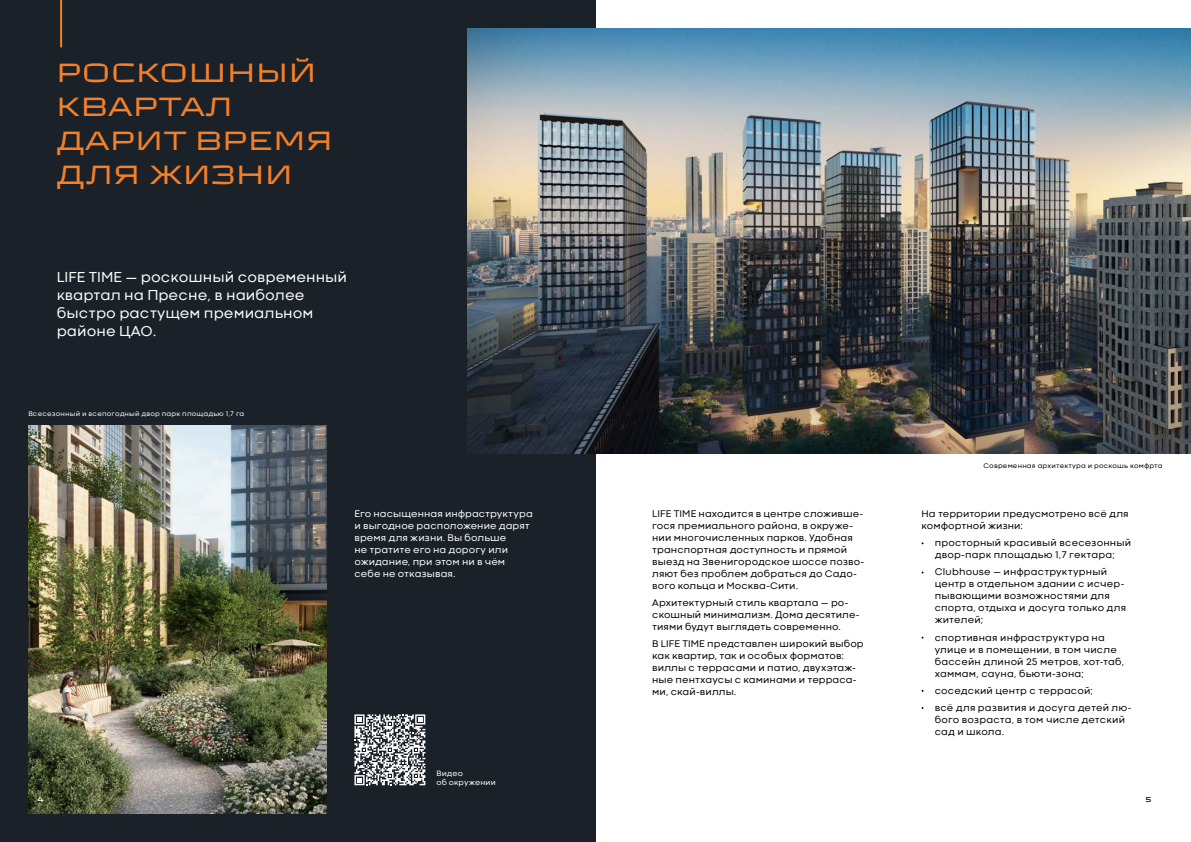
<style>
.page{position:relative;width:1191px;height:842px;background:#fff}
.page>*{position:absolute;margin:0;border:0;box-sizing:border-box;transform-origin:0 0}
.Заголовок_LIFETIME{font:300 27px/34px "TT Autonomous";letter-spacing:.025em;color:#f58027}
.Подзаголовок_LIFETIME{font:15px/18px "Codec Cold";color:#fff}
.t1{font:10px/12px "Codec Cold";letter-spacing:.005em;color:#000}
.t2{font:10px/12px "Codec Cold";letter-spacing:.005em;color:#fff}
.t3{font:8px/9.6px "Codec Cold";letter-spacing:.015em;color:#fff}
.t4{font:7px "Codec Cold";letter-spacing:.025em;color:#fff}
.Подписи{font:7px "Codec Cold";letter-spacing:.025em;color:#000}
.t5{font:7px "TT Autonomous";color:#fff}
.t6{font:7px "TT Autonomous";color:#000}
</style>
<div class="page">
<div style="left:0;top:0;width:595px;height:842px;background:#1a2128"></div>
<img style="left:28px;top:425px;width:298px;height:389px">
<hr style="left:60px;top:0;width:2px;height:47px;background:#f58027">
<svg style="left:354px;top:714px;width:71px;height:71px"></svg>
<img style="left:468px;top:28px;width:723px;height:426px">
<p class="Заголовок_LIFETIME" style="left:56px;top:56px;width:261px">РОСКОШНЫЙ</p>
<p class="Заголовок_LIFETIME" style="left:56px;top:90px;width:278px">КВАРТАЛ<br>ДАРИТ ВРЕМЯ<br>ДЛЯ ЖИЗНИ</p>
<p class="Подзаголовок_LIFETIME" style="left:57px;top:267px;width:292px">LIFE TIME — роскошный современный квартал на Пресне, в наиболее быстро растущем премиальном районе ЦАО.</p>
<p class="t4" style="left:28px;top:409px;width:217px">Всесезонный и всепогодный двор парк площадью 1,7 га</p>
<p class="t2" style="left:354px;top:508px;width:180px">Его насыщенная инфраструктура и выгодное расположение дарят время для жизни. Вы больше<br>не тратите его на дорогу или ожидание, при этом ни в чём себе не отказывая.</p>
<p class="t3" style="left:436px;top:768px;width:61px">Видео<br>об окружении</p>
<p class="t1" style="left:652px;top:508px;width:214px">LIFE TIME находится в центре сложивше&shy;гося премиального района, в окруже&shy;нии многочисленных парков. Удобная транспортная доступность и прямой выезд на Звенигородское шоссе позво&shy;ляют без проблем добраться до Садо&shy;вого кольца и Москва-Сити.</p>
<p class="t1" style="left:652px;top:597px;width:209px">Архитектурный стиль квартала — ро&shy;скошный минимализм. Дома десятиле&shy;тиями будут выглядеть современно.</p>
<p class="t1" style="left:652px;top:638px;width:213px">В LIFE TIME представлен широкий выбор как квартир, так и особых форматов: виллы с террасами и патио, двухэтаж&shy;ные пентхаусы с каминами и терраса&shy;ми, скай-виллы.</p>
<p class="Подписи" style="left:983px;top:461px;width:180px">Современная архитектура и роскошь комфрта</p>
<p class="t1" style="left:921px;top:508px;width:209px">На территории предусмотрено всё для комфортной жизни:</p>
<p class="t1" style="left:934px;top:537px;width:198px">просторный красивый всесезонный двор-парк площадью 1,7 гектара;</p>
<p class="t1" style="left:934px;top:566px;width:193px">Clubhouse — инфраструктурный центр в отдельном здании с исчер&shy;пывающими возможностями для спорта, отдыха и досуга только для жителей;</p>
<p class="t1" style="left:934px;top:631px;width:191px">спортивная инфраструктура на улице и в помещении, в том числе бассейн длиной 25 метров, хот-таб, хаммам, сауна, бьюти-зона;</p>
<p class="t1" style="left:934px;top:684px;width:160px">соседский центр с террасой;</p>
<p class="t1" style="left:934px;top:701px;width:198px">всё для развития и досуга детей лю&shy;бого возраста, в том числе детский сад и школа.</p>
<p class="t5" style="left:37px;top:795px;width:8px">4</p>
<p class="t6" style="left:1145px;top:795px;width:7px">5</p>
</div>
